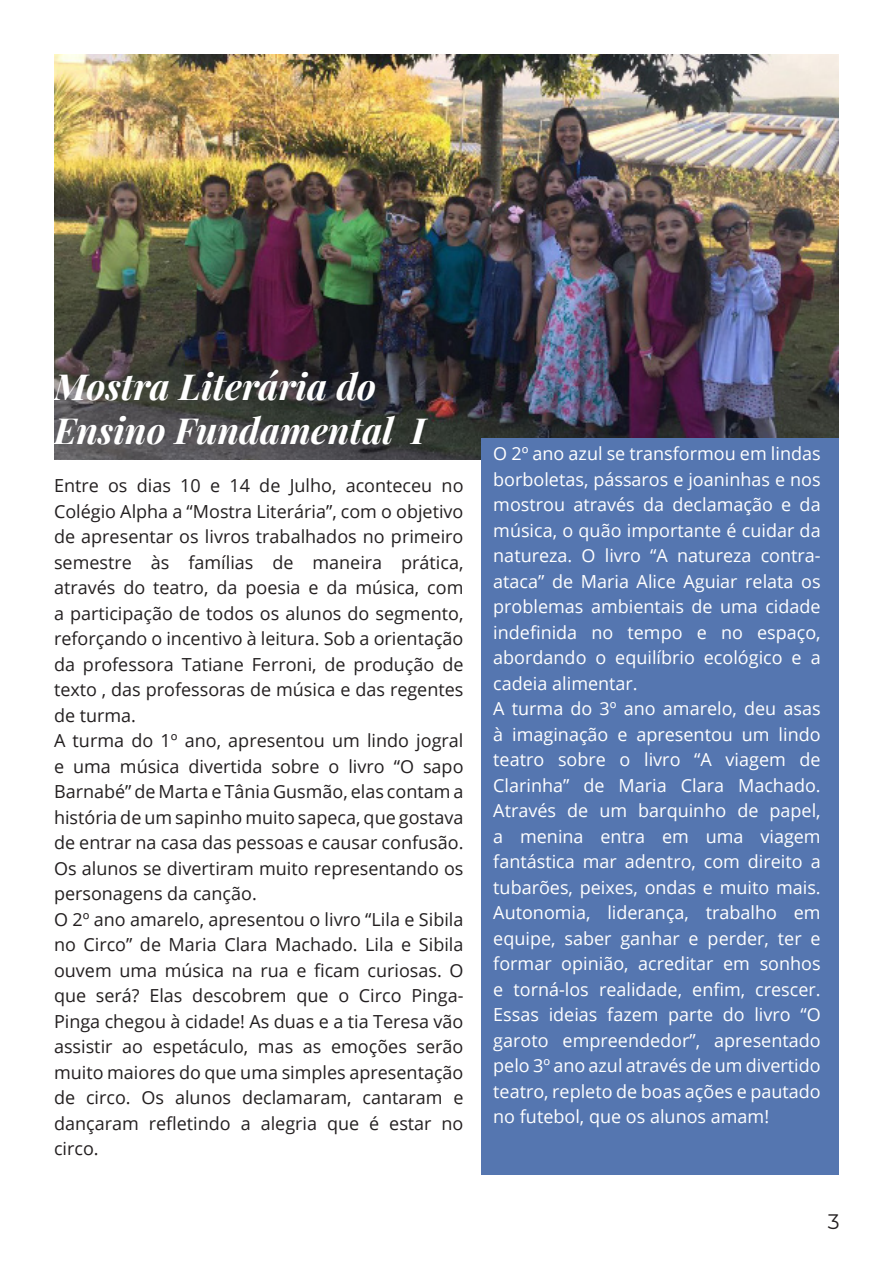
<style>
.page{position:relative;width:893px;height:1263px;background:#fff}
.page>*{position:absolute;margin:0;border:0;box-sizing:border-box;transform-origin:0 0}
.Título{font:italic 700 36px/43.2px "Playfair Display";color:#fff}
.t1{font:21px "Montserrat";color:#231f20}
.Texto{font:18px/25.5px "Open Sans";color:#231f20;text-align:justify}
.Texto-2{font:18px/25.5px "Open Sans";color:#fff;text-align:justify}
</style>
<div class="page">
<img style="left:54px;top:54px;width:785px;height:405px">
<div style="left:481px;top:439px;width:358px;height:736px;background:#5576b0"></div>
<p class="Título" style="left:54px;top:362px;width:373px">Mostra Literária do<br>Ensino Fundamental I</p>
<p class="Texto" style="left:54px;top:472px;width:411px">Entre os dias 10 e 14 de Julho, aconteceu no Colégio Alpha a “Mostra Literária”, com o objetivo de apresentar os livros trabalhados no primeiro semestre às famílias de maneira prática, através do teatro, da poesia e da música, com a participação de todos os alunos do segmento, reforçando o incentivo à leitura. Sob a orientação da professora Tatiane Ferroni, de produção de texto , das professoras de música e das regentes de turma.</p>
<p class="Texto" style="left:54px;top:727px;width:411px">A turma do 1º ano, apresentou um lindo jogral e uma música divertida sobre o livro “O sapo Barnabé” de Marta e Tânia Gusmão, elas contam a história de um sapinho muito sapeca, que gostava de entrar na casa das pessoas e causar confusão.<br>Os alunos se divertiram muito representando os personagens da canção.</p>
<p class="Texto" style="left:54px;top:906px;width:411px">O 2º ano amarelo, apresentou o livro “Lila e Sibila no Circo” de Maria Clara Machado. Lila e Sibila ouvem uma música na rua e ficam curiosas. O que será? Elas descobrem que o Circo Pinga-Pinga chegou à cidade! As duas e a tia Teresa vão assistir ao espetáculo, mas as emoções serão muito maiores do que uma simples apresentação de circo. Os alunos declamaram, cantaram e dançaram refletindo a alegria que é estar no circo.</p>
<p class="Texto-2" style="left:493px;top:440px;width:329px">O 2º ano azul se transformou em lindas borboletas, pássaros e joaninhas e nos mostrou através da declamação e da música, o quão importante é cuidar da natureza. O livro “A natureza contra&shy;ataca” de Maria Alice Aguiar relata os problemas ambientais de uma cidade indefinida no tempo e no espaço, abordando o equilíbrio ecológico e a cadeia alimentar.</p>
<p class="Texto-2" style="left:493px;top:695px;width:329px">A turma do 3º ano amarelo, deu asas à imaginação e apresentou um lindo teatro sobre o livro “A viagem de Clarinha” de Maria Clara Machado.<br>Através de um barquinho de papel, a menina entra em uma viagem fantástica mar adentro, com direito a tubarões, peixes, ondas e muito mais.<br>Autonomia, liderança, trabalho em equipe, saber ganhar e perder, ter e formar opinião, acreditar em sonhos e torná-los realidade, enfim, crescer.<br>Essas ideias fazem parte do livro “O garoto empreendedor”, apresentado pelo 3º ano azul através de um divertido teatro, repleto de boas ações e pautado no futebol, que os alunos amam!</p>
<p class="t1" style="left:828px;top:1207px;width:13px">3</p>
</div>
